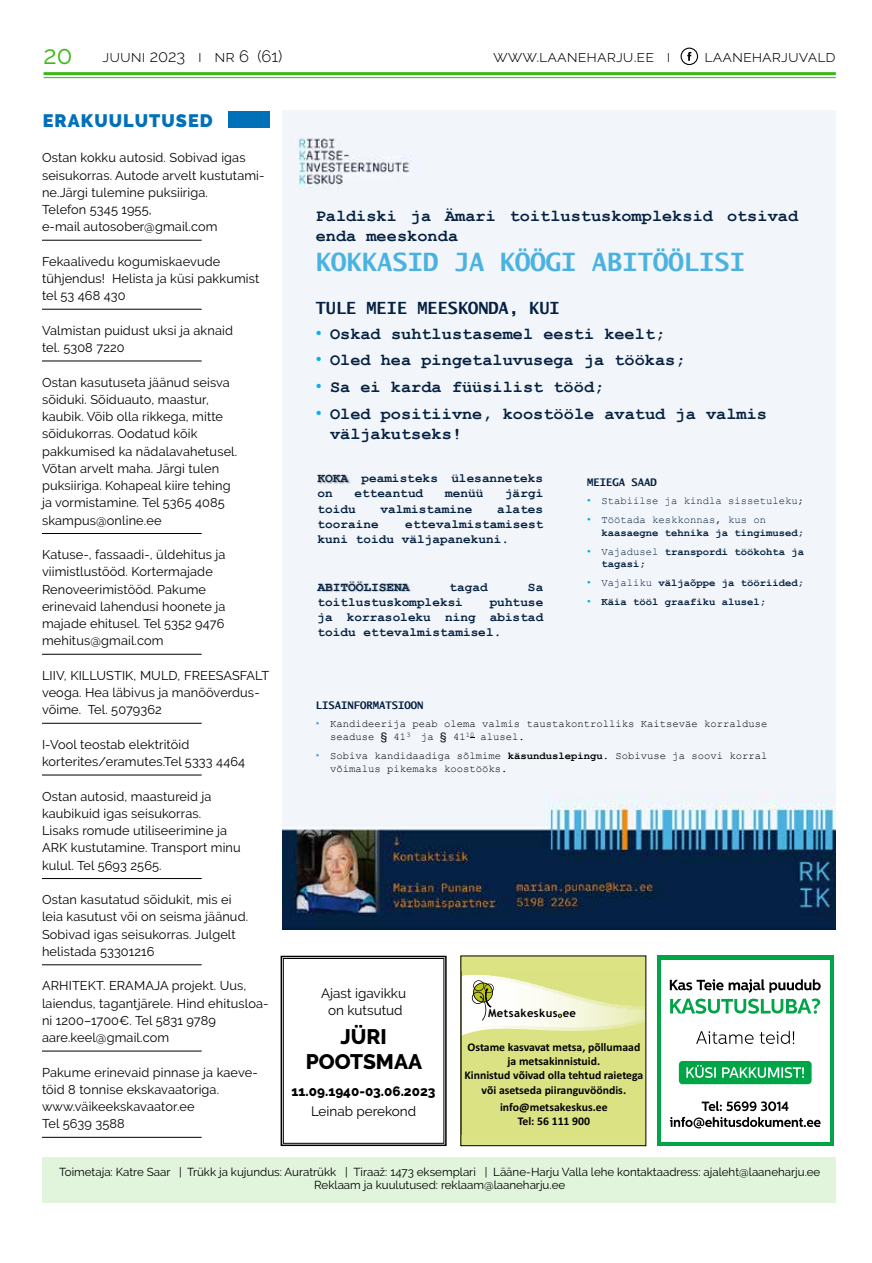
<style>
.page{position:relative;width:872px;height:1263px;background:#fff}
.page>*{position:absolute;margin:0;border:0;box-sizing:border-box;transform-origin:0 0}
.t1{font:700 25.35px "Lucida Sans Typewriter";color:#4ab2e0}
.t2{font:800 21px/25.2px "Raleway";color:#000;text-align:center}
.t3{font:900 18px "Raleway";letter-spacing:.06em;color:#0071b9}
.t4{font:700 16.95px "Courier New";color:#042141}
.t5{font:700 16.8px/20.2px "Courier New";color:#042141}
.t6{font:700 16.8px "Lucida Sans Typewriter";color:#042141}
.t7{font:300 16.5px "Raleway";color:#000}
.t8{font:13.5px/16.5px "Raleway";color:#000;text-align:center}
.t9{font:800 13.5px "Raleway";color:#000}
.t10{font:12.75px/17.2px "Raleway";letter-spacing:.01em;color:#000}
.t11{font:700 12.75px/15.1px "Courier New";color:#042141}
.t12{font:700 11.7px/14.4px "Calibri";color:#000;text-align:center}
.t13{font:11.55px/13.8px "Raleway";color:#000;text-align:center}
.t14{font:700 11.25px "Trebuchet MS";letter-spacing:.035em;color:#000}
.t15{font:10.5px/12.9px "Courier New";color:#000}
.t16{font:700 10.5px/12.8px "Courier New";color:#042141}
.t17{font:10.5px "Courier New";color:#042141}
.t18{font:700 10.5px "Lucida Sans Typewriter";color:#042141}
.s1{font-weight:400;font-size:25.5px;color:#3ab916}
.s2{font-family:"Arial";font-weight:400;color:#00b0f0}
.s3{font-family:"Arial";color:#00b0f0}
.s4{font-weight:400}
.s5{font-family:"Arial";color:#4ab2e0}
.s6{font-family:"Roboto"}
.s7{font-weight:700}
.s8{font-style:inherit}
</style>
<div class="page">
<svg style="left:680px;top:48px;width:18px;height:17px"></svg>
<hr style="left:44px;top:72px;width:792px;height:3px;background:#3ab916">
<hr style="left:44px;top:77px;width:792px;height:1px;background:#3ab916">
<svg style="left:280px;top:955px;width:167px;height:192px"></svg>
<div style="left:283px;top:958px;width:161px;height:185px;border:1px solid #000"></div>
<div style="left:228px;top:112px;width:42px;height:16px;background:#0071b9"></div>
<hr style="left:42px;top:240px;width:160px;height:1px;background:#000">
<hr style="left:42px;top:309px;width:160px;height:1px;background:#000">
<hr style="left:42px;top:361px;width:160px;height:1px;background:#000">
<hr style="left:42px;top:533px;width:160px;height:1px;background:#000">
<hr style="left:42px;top:654px;width:160px;height:1px;background:#000">
<hr style="left:42px;top:723px;width:160px;height:1px;background:#000">
<hr style="left:42px;top:775px;width:160px;height:1px;background:#000">
<hr style="left:42px;top:878px;width:160px;height:1px;background:#000">
<hr style="left:42px;top:964px;width:160px;height:1px;background:#000">
<hr style="left:42px;top:1051px;width:160px;height:1px;background:#000">
<hr style="left:42px;top:1137px;width:160px;height:1px;background:#000">
<div style="left:42px;top:1157px;width:793px;height:46px;background:#e1f5dc"></div>
<img style="left:282px;top:111px;width:553px;height:818px">
<img style="left:309px;top:467px;width:48px;height:28px">
<img style="left:309px;top:575px;width:109px;height:29px">
<svg style="left:657px;top:956px;width:176px;height:190px;fill:#00a547"></svg>
<div style="left:661px;top:960px;width:168px;height:181px;background:#fff"></div>
<svg style="left:670px;top:1101px;width:150px;height:27px"></svg>
<svg style="left:670px;top:979px;width:150px;height:35px"></svg>
<svg style="left:696px;top:1031px;width:98px;height:13px"></svg>
<div style="left:679px;top:1061px;width:132px;height:23px;background:#00a547;border-radius:4px"></div>
<svg style="left:686px;top:1065px;width:118px;height:13px"></svg>
<div style="left:461px;top:956px;width:185px;height:190px;background:#dce383"></div>
<svg style="left:462px;top:974px;width:183px;height:62px"></svg>
<p class="t7" style="left:44px;top:47px;width:240px"><span class="s1">20</span> juuni 2023 i nr 6 (61)</p>
<p class="t7" style="left:493px;top:47px;width:179px">www.laaneharju.ee i</p>
<p class="t7" style="left:704px;top:47px;width:133px">laaneharjuvald</p>
<h3 class="t3" style="left:43px;top:110px;width:172px">ERAKUULUTUSED</h3>
<p class="t10" style="left:42px;top:149px;width:224px">Ostan kokku autosid. Sobivad igas seisukorras. Autode arvelt kustutami&shy;ne.Järgi tulemine puksiiriga.<br>Telefon 5345 1955,<br>e-mail autosober@gmail.com</p>
<p class="t10" style="left:42px;top:253px;width:219px">Fekaalivedu kogumiskaevude tühjendus! Helista ja küsi pakkumist tel 53 468 430</p>
<p class="t10" style="left:42px;top:322px;width:192px">Valmistan puidust uksi ja aknaid tel. 5308 7220</p>
<p class="t10" style="left:42px;top:373px;width:197px">Ostan kasutuseta jäänud seisva sõiduki. Sõiduauto, maastur, kaubik. Võib olla rikkega, mitte sõidukorras. Oodatud kõik pakkumised ka nädalavahetusel.<br>Võtan arvelt maha. Järgi tulen puksiiriga. Kohapeal kiire tehing ja vormistamine. Tel 5365 4085 skampus@online.ee</p>
<p class="t10" style="left:42px;top:546px;width:185px">Katuse-, fassaadi-, üldehitus ja viimistlustööd. Kortermajade<br>Renoveerimistööd. Pakume erinevaid lahendusi hoonete ja majade ehitusel. Tel 5352 9476 mehitus@gmail.com</p>
<p class="t10" style="left:42px;top:667px;width:229px">LIIV, KILLUSTIK, MULD, FREESASFALT veoga. Hea läbivus ja manööverdus&shy;võime. Tel. 5079362</p>
<p class="t10" style="left:42px;top:736px;width:205px">I-Vool teostab elektritöid korterites/eramutes.Tel 5333 4464</p>
<p class="t10" style="left:42px;top:787px;width:200px">Ostan autosid, maastureid ja kaubikuid igas seisukorras.<br>Lisaks romude utiliseerimine ja<br>ARK kustutamine. Transport minu kulul. Tel 5693 2565.</p>
<p class="t10" style="left:42px;top:891px;width:208px">Ostan kasutatud sõidukit, mis ei leia kasutust või on seisma jäänud.<br>Sobivad igas seisukorras. Julgelt helistada 53301216</p>
<p class="t10" style="left:42px;top:977px;width:228px">ARHITEKT. ERAMAJA projekt. Uus, laiendus, tagantjärele. Hind ehitusloa&shy;ni 1200–1700€. Tel 5831 9789 aare.keel@gmail.com</p>
<p class="t10" style="left:42px;top:1063px;width:217px">Pakume erinevaid pinnase ja kaeve&shy;töid 8 tonnise ekskavaatoriga. www.väikeekskavaator.ee<br>Tel 5639 3588</p>
<p class="t13" style="left:59px;top:1164px;width:763px">Toimetaja: Katre Saar | Trükk ja kujundus: Auratrükk | Tiraaž: 1473 eksemplari | Lääne-Harju Valla lehe kontaktaadress: ajaleht@laaneharju.ee<br>Reklaam ja kuulutused: reklaam@laaneharju.ee</p>
<h3 class="t5" style="left:316px;top:205px;width:484px">Paldiski ja Ämari toitlustuskompleksid otsivad enda meeskonda</h3>
<h1 class="t1" style="left:316px;top:248px;width:431px">KOKKASID JA KÖÖGI ABITÖÖLISI</h1>
<h3 class="t6" style="left:316px;top:298px;width:245px">TULE MEIE MEESKONDA, KUI</h3>
<h3 class="t5" style="left:316px;top:323px;width:351px"><span class="s2">•</span> Oskad suhtlustasemel eesti keelt;</h3>
<h3 class="t5" style="left:316px;top:349px;width:371px"><span class="s2">•</span> Oled hea pingetaluvusega ja töökas;</h3>
<h3 class="t5" style="left:316px;top:376px;width:290px"><span class="s2">•</span> Sa ei karda füüsilist tööd;</h3>
<h3 class="t4" style="left:316px;top:403px;width:453px"><span class="s2">•</span> Oled positiivne, koostööle avatud ja valmis</h3>
<h3 class="t5" style="left:330px;top:423px;width:134px">väljakutseks!</h3>
<p class="t18" style="left:587px;top:476px;width:71px">MEIEGA SAAD</p>
<p class="t17" style="left:587px;top:494px;width:219px"><span class="s3">•</span> Stabiilse ja kindla sissetuleku;</p>
<p class="t16" style="left:601px;top:513px;width:204px;text-indent:-14px"><span class="s2">•</span> <span class="s4">Töötada keskkonnas, kus on </span>kaasaegne tehnika ja tingimused<span class="s4">;</span></p>
<p class="t16" style="left:601px;top:545px;width:204px;text-indent:-14px"><span class="s2">•</span> <span class="s4">Vajadusel</span> transpordi töökohta ja tagasi;</p>
<p class="t16" style="left:587px;top:576px;width:219px"><span class="s2">•</span> <span class="s4">Vajaliku</span> väljaõppe ja tööriided<span class="s4">;</span></p>
<p class="t16" style="left:587px;top:595px;width:181px"><span class="s2">•</span> Käia tööl graafiku alusel;</p>
<p class="t11" style="left:317px;top:470px;width:227px">KOKA peamisteks ülesanneteks on</p>
<p class="t11" style="left:354px;top:485px;width:70px">etteantud</p>
<p class="t11" style="left:445px;top:485px;width:40px">menüü</p>
<p class="t11" style="left:505px;top:485px;width:40px">järgi</p>
<p class="t11" style="left:317px;top:501px;width:40px">toidu</p>
<p class="t11" style="left:380px;top:501px;width:93px">valmistamine</p>
<p class="t11" style="left:497px;top:501px;width:47px">alates</p>
<p class="t11" style="left:317px;top:516px;width:63px">tooraine</p>
<p class="t11" style="left:317px;top:516px;width:227px;text-indent:88px">ettevalmistamisest kuni toidu väljapanekuni.</p>
<p class="t11" style="left:317px;top:579px;width:93px">ABITÖÖLISENA</p>
<p class="t11" style="left:449px;top:579px;width:40px">tagad</p>
<p class="t11" style="left:528px;top:579px;width:17px">Sa</p>
<p class="t11" style="left:317px;top:594px;width:147px">toitlustuskompleksi</p>
<p class="t11" style="left:317px;top:594px;width:227px;text-align:justify;text-indent:172px">puhtuse ja korrasoleku ning abistad toidu ettevalmistamisel.</p>
<p class="t18" style="left:316px;top:700px;width:109px">LISAINFORMATSIOON</p>
<p class="t15" style="left:330px;top:717px;width:439px;text-indent:-14px"><span class="s5">•</span> Kandideerija peab olema valmis taustakontrolliks Kaitseväe korralduse seaduse <span class="s6">§</span> 41<sup>3</sup> ja <span class="s6">§</span> 41<sup>10</sup> alusel.</p>
<p class="t15" style="left:330px;top:749px;width:439px;text-indent:-14px"><span class="s5">•</span> Sobiva kandidaadiga sõlmime <span class="s7">käsunduslepingu</span>. Sobivuse ja soovi korral võimalus pikemaks koostööks.</p>
<p class="t8" style="left:321px;top:985px;width:86px">Ajast igavikku on kutsutud</p>
<h2 class="t2" style="left:306px;top:1024px;width:118px">JÜRI<br>POOTSMAA</h2>
<p class="t9" style="left:292px;top:1083px;width:145px">11.09.1940-03.06.2023</p>
<p class="t8" style="left:311px;top:1103px;width:107px">Leinab perekond</p>
<p class="t14" style="left:488px;top:1005px;width:90px">Metsakeskus.ee</p>
<p class="t12" style="left:464px;top:1040px;width:180px">Ostame kasvavat metsa, põllumaad ja metsakinnistuid.<br>Kinnistud võivad olla tehtud raietega või asetseda piiranguvööndis.</p>
<p class="t12" style="left:500px;top:1100px;width:109px">in<span class="s8">f</span>o<span class="s8">@</span>metsakeskus.ee<br>Tel: 56 111 900</p>
</div>
